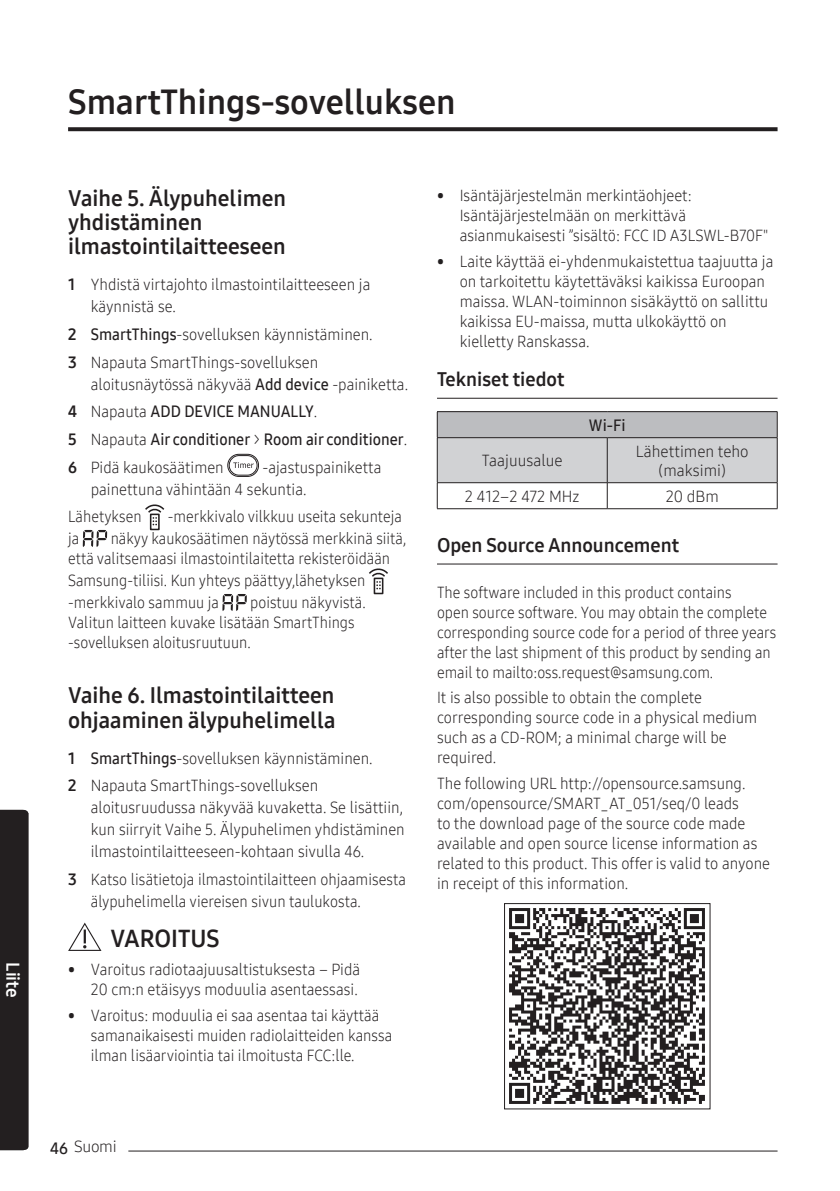
<style>
.page{position:relative;width:840px;height:1191px;background:#fff}
.page>*{position:absolute;margin:0;border:0;box-sizing:border-box;transform-origin:0 0}
.t1{font:34px "Samsung One 700";color:#231f20}
.t2{font:24px "Samsung One 700";color:#231f20}
.t3{font:22px/24px "Samsung One 700";color:#231f20}
.t4{font:19.2px "Samsung One 700";color:#231f20}
.t5{font:18px "Samsung One 700";color:#fff}
.t6{font:16px/20px "Samsung One 300";color:#231f20;scale:.95 1}
.t7{font:16px/20px "Samsung One 300";color:#231f20;scale:.92 1}
.t8{font:16px/20px "Samsung One 300";color:#231f20;scale:.93 1}
.t9{font:16px/27.6px "Samsung One 600";color:#231f20;scale:.95 1}
.t10{font:16px/19px "Samsung One 300";color:#231f20;text-align:center}
.t11{font:16px "Samsung One 600";color:#231f20}
.s1{font-family:"Samsung One 700"}
.s2{font-family:"Samsung One 600"}
.s3{font-family:"Samsung One 300"}
</style>
<div class="page">
<svg style="left:68px;top:127px;width:709px;height:4px;fill:#231f20"></svg>
<hr style="left:74px;top:1150px;width:703px;height:1px;background:#231f20">
<div style="left:74px;top:1144px;width:54px;height:8px;background:#fff"></div>
<div style="left:0;top:810px;width:28px;height:340px;background:#231f20"></div>
<svg style="left:227px;top:454px;width:32px;height:23px"></svg>
<div style="left:229px;top:455px;width:28px;height:20px;border:1px solid #231f20;border-radius:10px"></div>
<svg style="left:233px;top:462px;width:20px;height:6px"></svg>
<div style="left:150px;top:513px;width:10px;height:17px;border:2px solid #231f20"></div>
<svg style="left:145px;top:504px;width:19px;height:21px"></svg>
<svg style="left:83px;top:530px;width:24px;height:17px"></svg>
<div style="left:373px;top:577px;width:10px;height:17px;border:2px solid #231f20"></div>
<svg style="left:369px;top:568px;width:19px;height:21px"></svg>
<svg style="left:222px;top:594px;width:25px;height:17px"></svg>
<svg style="left:68px;top:922px;width:33px;height:29px"></svg>
<hr style="left:437px;top:398px;width:340px;height:1px;background:#231f20">
<hr style="left:437px;top:563px;width:340px;height:1px;background:#231f20">
<hr style="left:437px;top:411px;width:170px;height:1px;background:#231f20">
<hr style="left:607px;top:411px;width:170px;height:1px;background:#231f20">
<svg style="left:436px;top:412px;width:341px;height:96px"></svg>
<hr style="left:437px;top:508px;width:170px;height:1px;background:#231f20">
<hr style="left:607px;top:508px;width:170px;height:1px;background:#231f20">
<img style="left:509px;top:908px;width:196px;height:196px">
<div style="left:504px;top:903px;width:205px;height:206px;border:1px solid #231f20"></div>
<p class="t5" style="left:25px;top:962px;width:37px;rotate:90deg">Liite</p>
<h1 class="t1" style="left:68px;top:79px;width:389px">SmartThings-sovelluksen</h1>
<h3 class="t3" style="left:68px;top:186px;width:219px">Vaihe 5. Älypuhelimen yhdistäminen ilmastointilaitteeseen</h3>
<p class="t6" style="left:91px;top:273px;width:295px;line-height:22px;text-indent:-23px"><span class="s1">1</span> Yhdistä virtajohto ilmastointilaitteeseen ja käynnistä se.</p>
<p class="t6" style="left:68px;top:320px;width:322px;line-height:27.6px"><span class="s1">2</span> <span class="s2">SmartThings</span>-sovelluksen käynnistäminen.<br><span class="s1">3</span> Napauta SmartThings-sovelluksen</p>
<p class="t6" style="left:91px;top:374px;width:335px">aloitusnäytössä näkyvää <span class="s2">Add device</span> -painiketta.</p>
<p class="t9" style="left:68px;top:397px;width:358px"><span class="s1">4</span> <span class="s3">Napauta</span> ADD DEVICE MANUALLY<span class="s3">.<br></span><span class="s1">5</span> <span class="s3">Napauta</span> Air conditioner <span class="s3">&gt;</span> Room air conditioner<span class="s3">.</span></p>
<p class="t6" style="left:68px;top:457px;width:165px"><span class="s1">6</span> Pidä kaukosäätimen</p>
<p class="t6" style="left:91px;top:456px;width:307px;line-height:22px;text-indent:172px">-ajastuspainiketta painettuna vähintään 4 sekuntia.</p>
<p class="t7" style="left:68px;top:506px;width:81px">Lähetyksen</p>
<p class="t7" style="left:168px;top:506px;width:256px">-merkkivalo vilkkuu useita sekunteja</p>
<p class="t7" style="left:68px;top:528px;width:14px">ja</p>
<p class="t7" style="left:68px;top:528px;width:369px;text-indent:43px">näkyy kaukosäätimen näytössä merkkinä siitä, että valitsemaasi ilmastointilaitetta rekisteröidään</p>
<p class="t7" style="left:68px;top:569px;width:324px;line-height:22px">Samsung-tiliisi. Kun yhteys päättyy,lähetyksen -merkkivalo sammuu ja</p>
<p class="t7" style="left:68px;top:592px;width:325px;text-indent:182px">poistuu näkyvistä.<br>Valitun laitteen kuvake lisätään SmartThings -sovelluksen aloitusruutuun.</p>
<h3 class="t3" style="left:68px;top:683px;width:269px">Vaihe 6. Ilmastointilaitteen ohjaaminen älypuhelimella</h3>
<p class="t6" style="left:68px;top:744px;width:322px;line-height:27.6px"><span class="s1">1</span> <span class="s2">SmartThings</span>-sovelluksen käynnistäminen.<br><span class="s1">2</span> Napauta SmartThings-sovelluksen</p>
<p class="t6" style="left:91px;top:796px;width:332px;line-height:22px;text-align:justify">aloitusruudussa näkyvää kuvaketta. Se lisättiin, kun siirryit Vaihe 5. Älypuhelimen yhdistäminen ilmastointilaitteeseen-kohtaan sivulla 46.</p>
<p class="t8" style="left:91px;top:868px;width:340px;line-height:22px;text-indent:-23px"><span class="s1">3</span> Katso lisätietoja ilmastointilaitteen ohjaamisesta älypuhelimella viereisen sivun taulukosta.</p>
<h2 class="t2" style="left:110px;top:922px;width:111px">VAROITUS</h2>
<p class="t6" style="left:68px;top:959px;width:309px;text-align:right">• Varoitus radiotaajuusaltistuksesta – Pidä<br>20 cm:n etäisyys moduulia asentaessasi.</p>
<p class="t8" style="left:91px;top:1005px;width:326px;text-indent:-23px">• Varoitus: moduulia ei saa asentaa tai käyttää samanaikaisesti muiden radiolaitteiden kanssa ilman lisäarviointia tai ilmoitusta FCC:lle.</p>
<p class="t6" style="left:459px;top:185px;width:326px;text-indent:-23px">• Isäntäjärjestelmän merkintäohjeet:<br>Isäntäjärjestelmään on merkittävä asianmukaisesti ”sisältö: FCC ID A3LSWL-B70F"</p>
<p class="t6" style="left:459px;top:251px;width:331px;text-indent:-23px">• Laite käyttää ei-yhdenmukaistettua taajuutta ja on tarkoitettu käytettäväksi kaikissa Euroopan maissa. WLAN-toiminnon sisäkäyttö on sallittu kaikissa EU-maissa, mutta ulkokäyttö on kielletty Ranskassa.</p>
<p class="t4" style="left:437px;top:367px;width:129px">Tekniset tiedot</p>
<p class="t11" style="left:588px;top:414px;width:38px">Wi-Fi</p>
<p class="t10" style="left:481px;top:451px;width:82px">Taajuusalue</p>
<p class="t10" style="left:635px;top:441px;width:114px">Lähettimen teho (maksimi)</p>
<p class="t10" style="left:464px;top:486px;width:116px">2 412–2 472 MHz</p>
<p class="t10" style="left:665px;top:486px;width:55px">20 dBm</p>
<p class="t4" style="left:437px;top:532px;width:243px">Open Source Announcement</p>
<p class="t7" style="left:437px;top:582px;width:370px">The software included in this product contains<br>open source software. You may obtain the complete corresponding source code for a period of three years after the last shipment of this product by sending an email to mailto:oss.request@samsung.com.</p>
<p class="t6" style="left:437px;top:687px;width:338px">It is also possible to obtain the complete corresponding source code in a physical medium such as a CD-ROM; a minimal charge will be required.</p>
<p class="t6" style="left:437px;top:773px;width:352px">The following URL http://opensource.samsung. com/opensource/SMART_AT_051/seq/0 leads<br>to the download page of the source code made available and open source license information as related to this product. This offer is valid to anyone in receipt of this information.</p>
<p class="t10" style="left:50px;top:1137px;width:68px"><span class="s2">46</span> Suomi</p>
</div>
